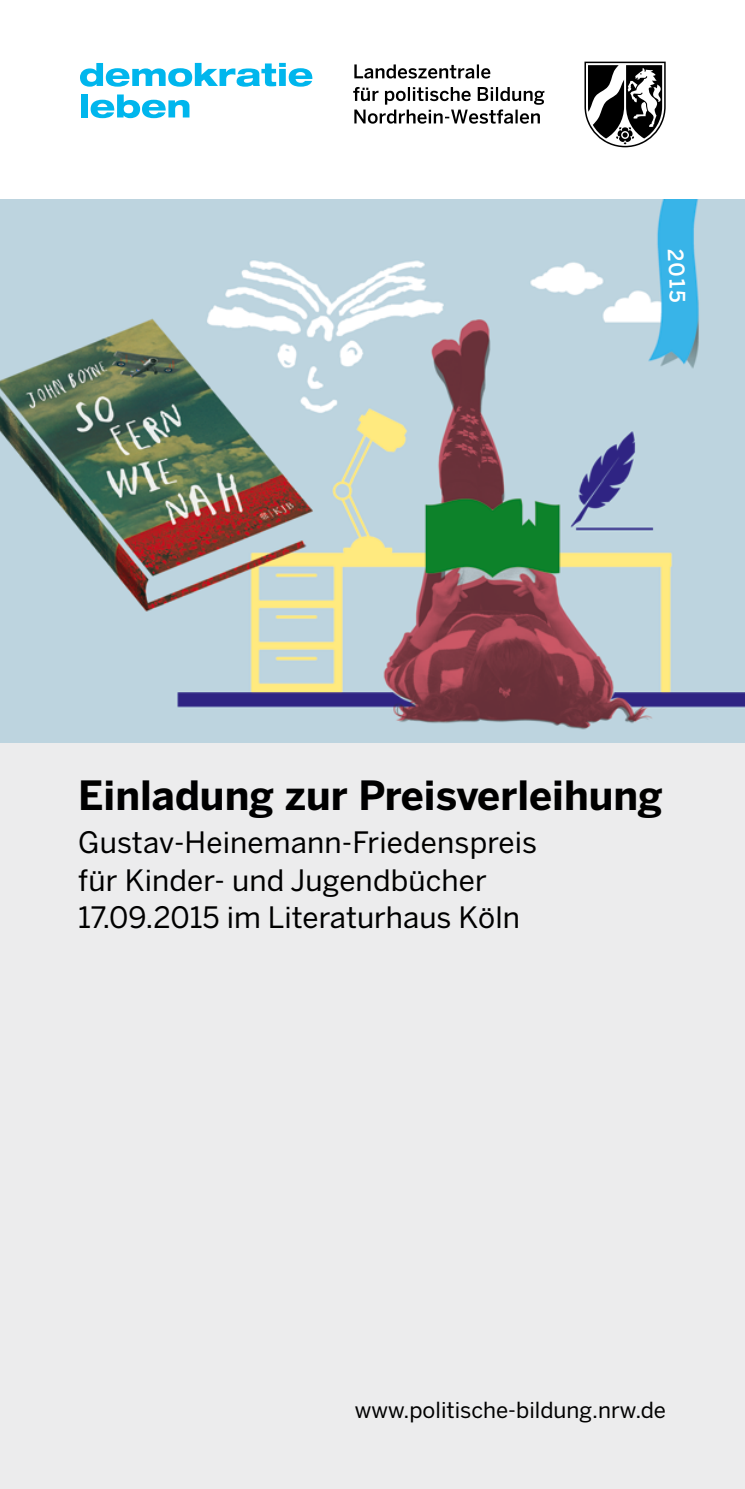
<style>
.page{position:relative;width:745px;height:1489px;background:#fff}
.page>*{position:absolute;margin:0;border:0;box-sizing:border-box;transform-origin:0 0}
.t1{font:700 40px "Benton Sans";color:#000}
.t2{font:29.25px/37.5px "Benton Sans";letter-spacing:.005em;color:#000}
.t3{font:22px "Benton Sans";color:#000}
.t4{font:500 21px "Benton Sans";color:#fff}
</style>
<div class="page">
<img style="left:0;top:200px;width:744px;height:543px">
<div style="left:0;top:743px;width:744px;height:745px;background:#ececed"></div>
<svg style="left:584px;top:62px;width:81px;height:85px"></svg>
<svg style="left:80px;top:63px;width:232px;height:24px"></svg>
<div style="left:81px;top:94px;width:7px;height:23px;background:#00b6ed"></div>
<svg style="left:91px;top:94px;width:98px;height:24px"></svg>
<svg style="left:353px;top:64px;width:191px;height:60px"></svg>
<svg style="left:667px;top:249px;width:18px;height:39px"></svg>
<p class="t4" style="left:689px;top:290px;width:14px;rotate:90deg">5</p>
<h1 class="t1" style="left:78px;top:772px;width:585px">Einladung zur Preisverleihung</h1>
<p class="t2" style="left:78px;top:824px;width:460px">Gustav-Heinemann-Friedenspreis für Kinder- und Jugendbücher<br>17.09.2015 im Literaturhaus Köln</p>
<p class="t3" style="left:354px;top:1396px;width:312px">www.politische-bildung.nrw.de</p>
</div>
